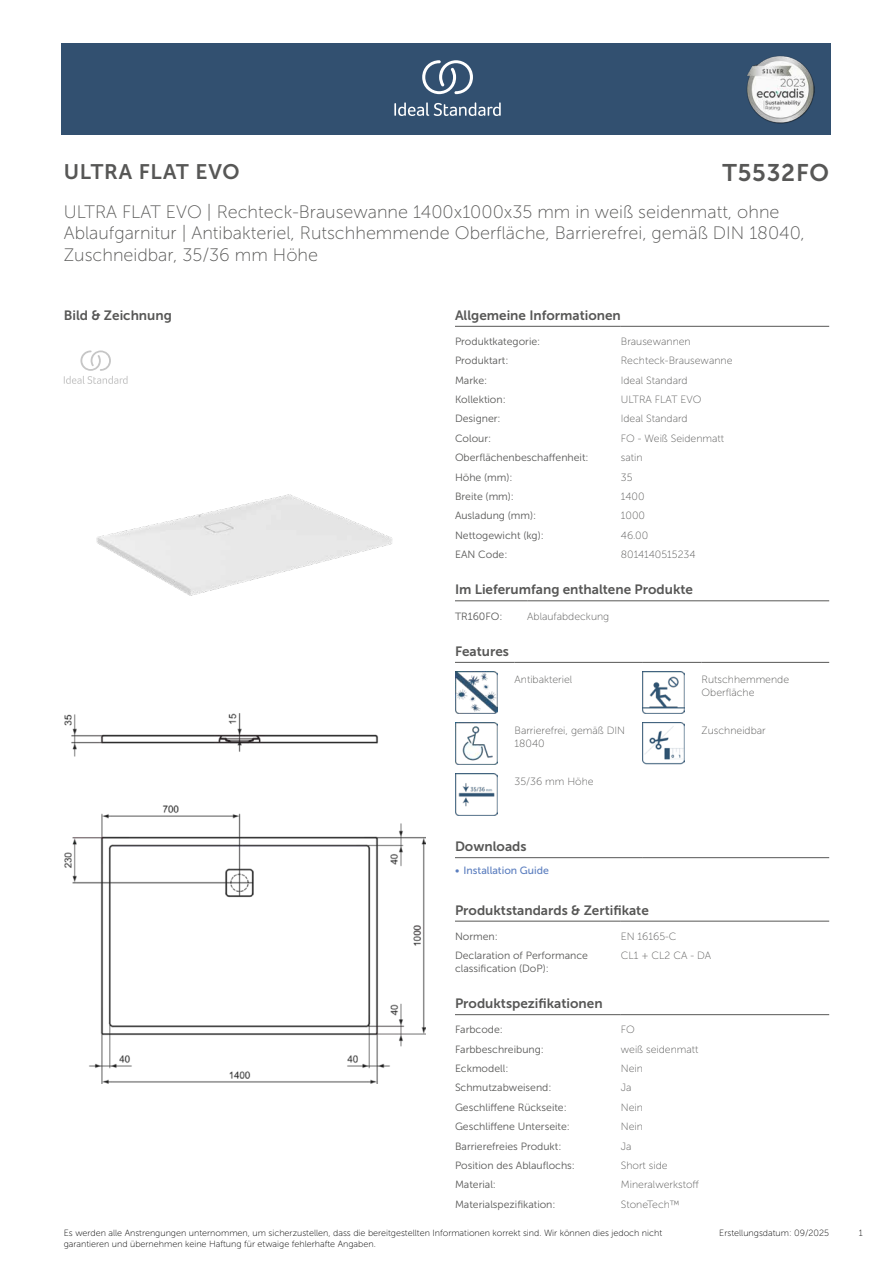
<style>
.page{position:relative;width:893px;height:1263px;background:#fff}
.page>*{position:absolute;margin:0;border:0;box-sizing:border-box;transform-origin:0 0}
.t1{font:24px "Museo Sans 700";letter-spacing:.035em;color:#575756}
.t2{font:21px "Museo Sans 700";letter-spacing:.035em;color:#575756}
.t3{font:18px/21.6px "Museo Sans 100";color:#575756}
.head_9pt{font:13.5px "Museo Sans 700";color:#575756}
.head_general{font:10.5px/12.6px "Museo Sans 300";color:#575756}
.value_general{font:10.5px/12.6px "Museo Sans 100";color:#575756}
.links{font:10.5px "Museo Sans 500";color:#5b7ebf}
.t4{font:9px/10.8px "Museo Sans 100";color:#000}
</style>
<div class="page">
<div style="left:62px;top:43px;width:769px;height:91px;background:#325070"></div>
<hr style="left:455px;top:326px;width:166px;height:1px;background:#575756">
<hr style="left:621px;top:326px;width:208px;height:1px;background:#575756">
<hr style="left:455px;top:600px;width:72px;height:1px;background:#575756">
<hr style="left:527px;top:600px;width:302px;height:1px;background:#575756">
<hr style="left:455px;top:662px;width:59px;height:1px;background:#575756">
<hr style="left:514px;top:662px;width:128px;height:1px;background:#575756">
<hr style="left:642px;top:662px;width:60px;height:1px;background:#575756">
<hr style="left:702px;top:662px;width:127px;height:1px;background:#575756">
<img style="left:455px;top:671px;width:42px;height:43px">
<img style="left:642px;top:671px;width:43px;height:43px">
<img style="left:455px;top:722px;width:42px;height:43px">
<img style="left:643px;top:722px;width:41px;height:43px">
<img style="left:455px;top:773px;width:42px;height:43px">
<hr style="left:455px;top:857px;width:187px;height:1px;background:#575756">
<hr style="left:642px;top:857px;width:187px;height:1px;background:#575756">
<hr style="left:455px;top:921px;width:166px;height:1px;background:#575756">
<hr style="left:621px;top:921px;width:208px;height:1px;background:#575756">
<hr style="left:455px;top:1014px;width:166px;height:1px;background:#575756">
<hr style="left:621px;top:1014px;width:208px;height:1px;background:#575756">
<svg style="left:64px;top:350px;width:64px;height:34px"></svg>
<img style="left:96px;top:494px;width:297px;height:102px">
<img style="left:64px;top:714px;width:361px;height:369px">
<svg style="left:394px;top:102px;width:107px;height:14px"></svg>
<svg style="left:422px;top:60px;width:51px;height:34px"></svg>
<img style="left:746px;top:56px;width:68px;height:67px">
<h2 class="t2" style="left:64px;top:160px;width:177px">ULTRA FLAT EVO</h2>
<h1 class="t1" style="left:722px;top:160px;width:108px">T5532FO</h1>
<h3 class="t3" style="left:64px;top:201px;width:743px">ULTRA FLAT EVO | Rechteck-Brausewanne 1400x1000x35 mm in weiß seidenmatt, ohne<br>Ablaufgarnitur | Antibakteriel, Rutschhemmende Oberfläche, Barrierefrei, gemäß DIN 18040,<br>Zuschneidbar, 35/36 mm Höhe</h3>
<h2 class="head_9pt" style="left:64px;top:308px;width:110px">Bild &amp; Zeichnung</h2>
<h2 class="head_9pt" style="left:455px;top:308px;width:167px">Allgemeine Informationen</h2>
<h3 class="head_general" style="left:455px;top:335px;width:87px">Produktkategorie:</h3>
<p class="value_general" style="left:621px;top:335px;width:71px">Brausewannen</p>
<h3 class="head_general" style="left:455px;top:354px;width:55px">Produktart:</h3>
<p class="value_general" style="left:621px;top:355px;width:113px">Rechteck-Brausewanne</p>
<h3 class="head_general" style="left:455px;top:374px;width:34px">Marke:</h3>
<p class="value_general" style="left:621px;top:374px;width:68px">Ideal Standard</p>
<h3 class="head_general" style="left:455px;top:393px;width:52px">Kollektion:</h3>
<p class="value_general" style="left:621px;top:393px;width:82px">ULTRA FLAT EVO</p>
<h3 class="head_general" style="left:455px;top:413px;width:47px">Designer:</h3>
<p class="value_general" style="left:621px;top:413px;width:68px">Ideal Standard</p>
<h3 class="head_general" style="left:455px;top:432px;width:38px">Colour:</h3>
<p class="value_general" style="left:621px;top:432px;width:105px">FO - Weiß Seidenmatt</p>
<h3 class="head_general" style="left:455px;top:451px;width:135px">Oberflächenbeschaffenheit:</h3>
<p class="value_general" style="left:621px;top:451px;width:23px">satin</p>
<h3 class="head_general" style="left:455px;top:471px;width:59px">Höhe (mm):</h3>
<p class="value_general" style="left:621px;top:471px;width:13px">35</p>
<h3 class="head_general" style="left:455px;top:490px;width:61px">Breite (mm):</h3>
<p class="value_general" style="left:621px;top:490px;width:25px">1400</p>
<h3 class="head_general" style="left:455px;top:509px;width:83px">Ausladung (mm):</h3>
<p class="value_general" style="left:621px;top:509px;width:26px">1000</p>
<h3 class="head_general" style="left:455px;top:529px;width:90px">Nettogewicht (kg):</h3>
<p class="value_general" style="left:621px;top:529px;width:29px">46.00</p>
<h3 class="head_general" style="left:455px;top:548px;width:54px">EAN Code:</h3>
<p class="value_general" style="left:621px;top:548px;width:76px">8014140515234</p>
<h2 class="head_9pt" style="left:455px;top:582px;width:240px">Im Lieferumfang enthaltene Produkte</h2>
<h3 class="head_general" style="left:455px;top:610px;width:49px">TR160FO:</h3>
<p class="value_general" style="left:527px;top:610px;width:84px">Ablaufabdeckung</p>
<h2 class="head_9pt" style="left:455px;top:644px;width:55px">Features</h2>
<p class="value_general" style="left:514px;top:673px;width:59px">Antibakteriel</p>
<p class="value_general" style="left:702px;top:673px;width:89px">Rutschhemmende<br>Oberfläche</p>
<p class="value_general" style="left:514px;top:724px;width:112px">Barrierefrei, gemäß DIN<br>18040</p>
<p class="value_general" style="left:702px;top:724px;width:66px">Zuschneidbar</p>
<p class="value_general" style="left:514px;top:775px;width:81px">35/36 mm Höhe</p>
<h2 class="head_9pt" style="left:455px;top:839px;width:73px">Downloads</h2>
<p class="links" style="left:455px;top:865px;width:95px">• Installation Guide</p>
<h2 class="head_9pt" style="left:455px;top:902px;width:195px">Produktstandards &amp; Zertifikate</h2>
<h3 class="head_general" style="left:455px;top:930px;width:44px">Normen:</h3>
<p class="value_general" style="left:621px;top:930px;width:57px">EN 16165-C</p>
<h3 class="head_general" style="left:455px;top:949px;width:135px">Declaration of Performance classification (DoP):</h3>
<p class="value_general" style="left:621px;top:949px;width:92px">CL1 + CL2 CA - DA</p>
<h2 class="head_9pt" style="left:455px;top:996px;width:149px">Produktspezifikationen</h2>
<h3 class="head_general" style="left:455px;top:1023px;width:49px">Farbcode:</h3>
<p class="value_general" style="left:621px;top:1023px;width:16px">FO</p>
<h3 class="head_general" style="left:455px;top:1043px;width:90px">Farbbeschreibung:</h3>
<p class="value_general" style="left:621px;top:1043px;width:79px">weiß seidenmatt</p>
<h3 class="head_general" style="left:455px;top:1062px;width:55px">Eckmodell:</h3>
<p class="value_general" style="left:621px;top:1062px;width:24px">Nein</p>
<h3 class="head_general" style="left:455px;top:1081px;width:98px">Schmutzabweisend:</h3>
<p class="value_general" style="left:621px;top:1082px;width:12px">Ja</p>
<h3 class="head_general" style="left:455px;top:1101px;width:113px">Geschliffene Rückseite:</h3>
<p class="value_general" style="left:621px;top:1101px;width:24px">Nein</p>
<h3 class="head_general" style="left:455px;top:1120px;width:116px">Geschliffene Unterseite:</h3>
<p class="value_general" style="left:621px;top:1120px;width:24px">Nein</p>
<h3 class="head_general" style="left:455px;top:1140px;width:108px">Barrierefreies Produkt:</h3>
<p class="value_general" style="left:621px;top:1140px;width:12px">Ja</p>
<h3 class="head_general" style="left:455px;top:1159px;width:121px">Position des Ablauflochs:</h3>
<p class="value_general" style="left:621px;top:1159px;width:48px">Short side</p>
<h3 class="head_general" style="left:455px;top:1178px;width:43px">Material:</h3>
<p class="value_general" style="left:621px;top:1178px;width:80px">Mineralwerkstoff</p>
<h3 class="head_general" style="left:455px;top:1198px;width:102px">Materialspezifikation:</h3>
<p class="value_general" style="left:621px;top:1198px;width:60px">StoneTech™</p>
<p class="t4" style="left:64px;top:1227px;width:600px">Es werden alle Anstrengungen unternommen, um sicherzustellen, dass die bereitgestellten Informationen korrekt sind. Wir können dies jedoch nicht garantieren und übernehmen keine Haftung für etwaige fehlerhafte Angaben.</p>
<p class="t4" style="left:719px;top:1227px;width:111px">Erstellungsdatum: 09/2025</p>
<p class="t4" style="left:859px;top:1227px;width:5px">1</p>
</div>
